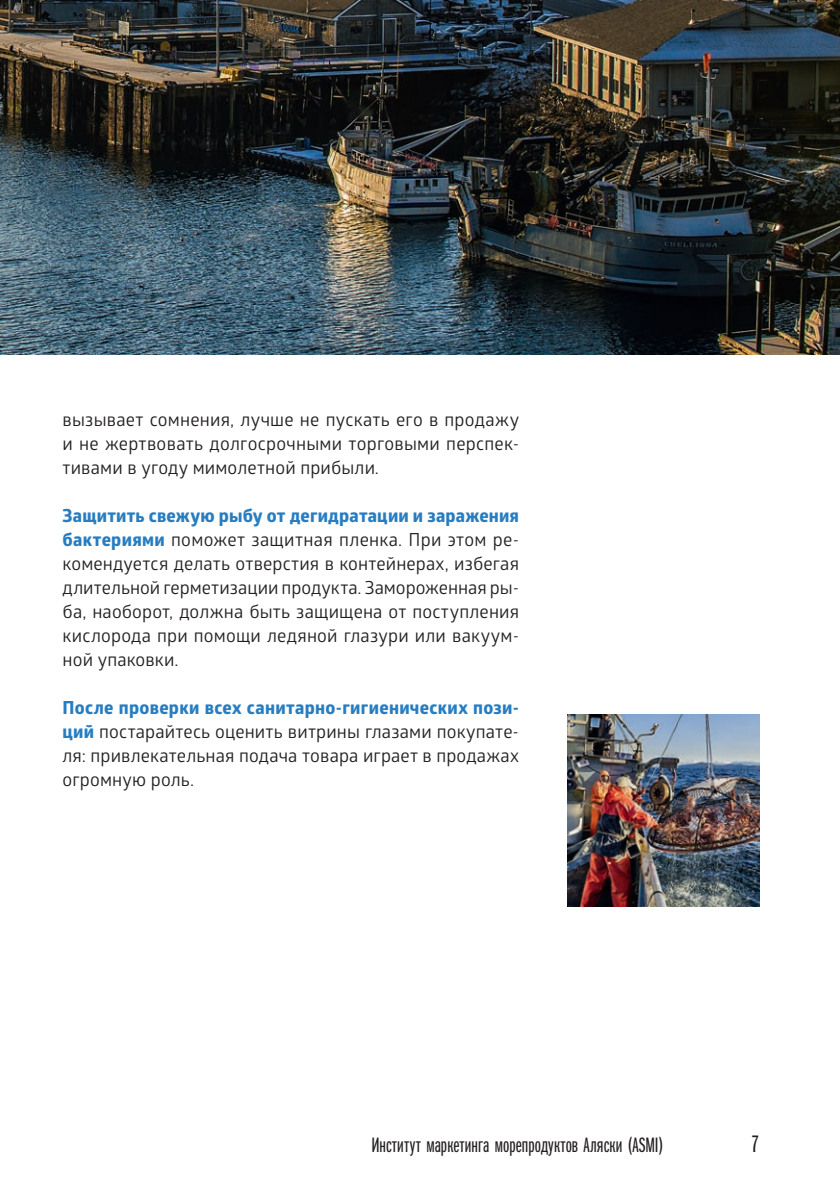
<style>
.page{position:relative;width:840px;height:1191px;background:#fff}
.page>*{position:absolute;margin:0;border:0;box-sizing:border-box;transform-origin:0 0}
.t1{font:24px "Franklin Gothic Book X Cmp ITC";color:#231f20}
.t2{font:21px "Franklin Gothic Book X Cmp ITC";letter-spacing:.005em;color:#231f20}
.Text_Right_Page{font:18px/24px "Glober";letter-spacing:.01em;color:#231f20;text-align:justify}
.s1{font-family:"Globerx";font-weight:700;color:#277dc1}
</style>
<div class="page">
<img style="left:0;top:0;width:839px;height:354px">
<img style="left:567px;top:714px;width:192px;height:192px">
<p class="Text_Right_Page" style="left:63px;top:407px;width:458px">вызывает сомнения, лучше не пускать его в продажу и не жертвовать долгосрочными торговыми перспек&shy;тивами в угоду мимолетной прибыли.</p>
<p class="Text_Right_Page" style="left:63px;top:503px;width:458px"><span class="s1">Защитить свежую рыбу от дегидратации и заражения бактериями</span> поможет защитная пленка. При этом ре&shy;комендуется делать отверстия в контейнерах, избегая длительной герметизации продукта. Замороженная ры&shy;ба, наоборот, должна быть защищена от поступления кислорода при помощи ледяной глазури или вакуум&shy;ной упаковки.</p>
<p class="Text_Right_Page" style="left:63px;top:695px;width:458px"><span class="s1">После проверки всех санитарно-гигиенических пози&shy;ций</span> постарайтесь оценить витрины глазами покупате&shy;ля: привлекательная подача товара играет в продажах огромную роль.</p>
<p class="t2" style="left:371px;top:1133px;width:293px">Институт маркетинга морепродуктов Аляски (ASMI)</p>
<h1 class="t1" style="left:750px;top:1130px;width:10px">7</h1>
</div>
